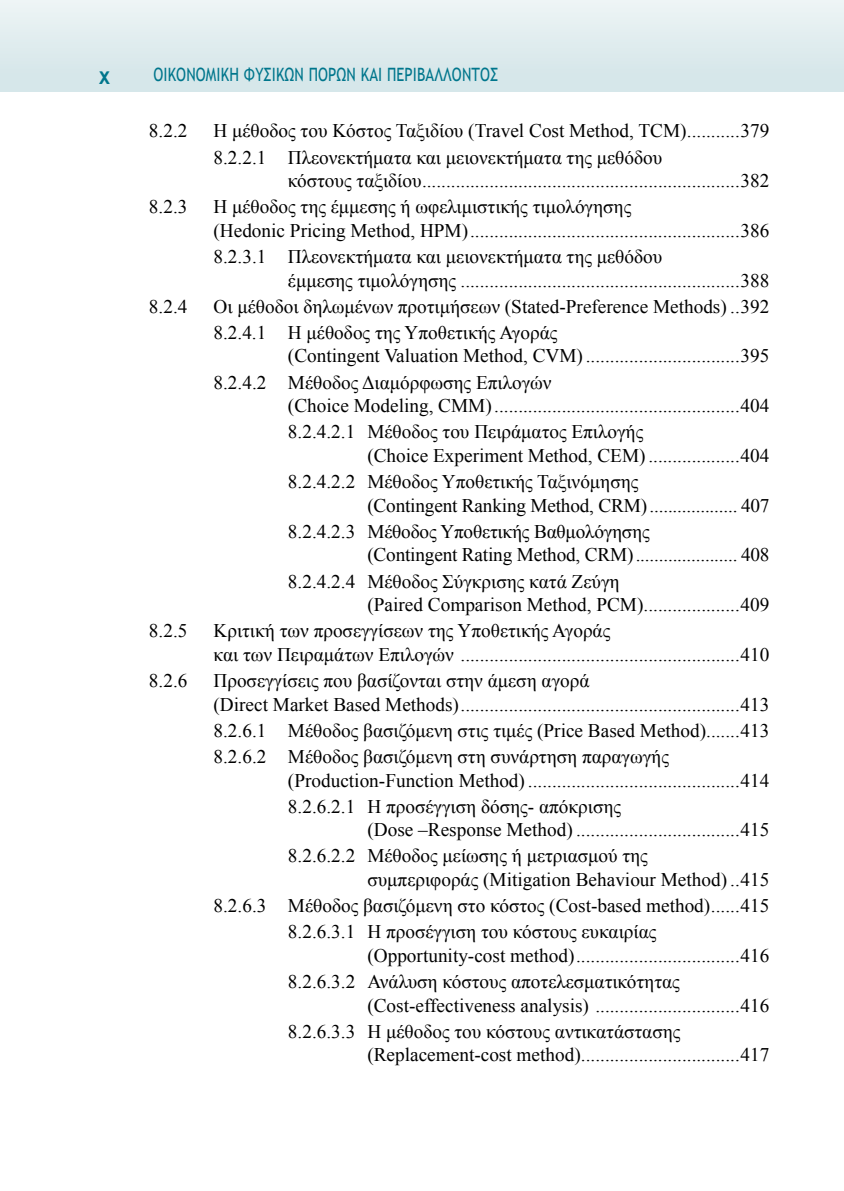
<style>
.page{position:relative;width:844px;height:1191px;background:#fff}
.page>*{position:absolute;margin:0;border:0;box-sizing:border-box;transform-origin:0 0}
.t1{font:700 24.5px "Trebuchet MS";color:#00768c;scale:.8 1}
.t2{font:19.25px/26.1px "Times New Roman";color:#000}
.t3{font:18.38px "Trebuchet MS";letter-spacing:.01em;color:#00768c;scale:.8 1}
</style>
<div class="page">
<div style="left:0;top:0;width:843px;height:91px;background:linear-gradient(to right,#e0ecee,#e0ecee)"></div>
<p class="t1" style="left:99px;top:60px;width:15px">x</p>
<p class="t3" style="left:153px;top:64px;width:432px">ΟΙΚΟΝΟΜΙΚΗ ΦΥΣΙΚΩΝ ΠΟΡΩΝ ΚΑΙ ΠΕΡΙΒΑΛΛΟΝΤΟΣ</p>
<p class="t2" style="left:149px;top:118px;width:40px">8.2.2</p>
<p class="t2" style="left:213px;top:118px;width:557px">Η μέθοδος του Κόστος Ταξιδίου (Travel Cost Method, TCM)...........379<br>8.2.2.1 Πλεονεκτήματα και μειονεκτήματα της μεθόδου</p>
<p class="t2" style="left:288px;top:167px;width:483px">κόστους ταξιδίου..................................................................382</p>
<p class="t2" style="left:149px;top:193px;width:40px">8.2.3</p>
<p class="t2" style="left:213px;top:195px;width:557px;line-height:23.6px">H μέθοδος της έμμεσης ή ωφελιμιστικής τιμολόγησης<br>(Hedonic Pricing Method, HPM)........................................................386</p>
<p class="t2" style="left:288px;top:244px;width:483px;line-height:23.6px;text-indent:-74px">8.2.3.1 Πλεονεκτήματα και μειονεκτήματα της μεθόδου<br>έμμεσης τιμολόγησης ..........................................................388</p>
<p class="t2" style="left:149px;top:293px;width:40px">8.2.4</p>
<p class="t2" style="left:213px;top:293px;width:557px">Οι μέθοδοι δηλωμένων προτιμήσεων (Stated-Preference Methods) ..392<br>8.2.4.1 Η μέθοδος της Υποθετικής Αγοράς</p>
<p class="t2" style="left:213px;top:343px;width:557px;text-indent:74px">(Contingent Valuation Method, CVM)................................395<br>8.2.4.2 Μέθοδος Διαμόρφωσης Επιλογών</p>
<p class="t2" style="left:288px;top:392px;width:483px">(Choice Modeling, CMM)...................................................404<br>8.2.4.2.1 Μέθοδος του Πειράματος Επιλογής</p>
<p class="t2" style="left:288px;top:442px;width:483px;text-indent:79px">(Choice Experiment Method, CEM)...................404<br>8.2.4.2.2 Μέθοδος Υποθετικής Ταξινόμησης</p>
<p class="t2" style="left:288px;top:492px;width:483px;text-indent:79px">(Contingent Ranking Method, CRM)................... 407<br>8.2.4.2.3 Mέθοδος Υποθετικής Βαθμολόγησης</p>
<p class="t2" style="left:288px;top:541px;width:483px;text-indent:79px">(Contingent Rating Method, CRM)...................... 408<br>8.2.4.2.4 Μέθοδος Σύγκρισης κατά Ζεύγη</p>
<p class="t2" style="left:367px;top:591px;width:403px">(Paired Comparison Method, PCM)....................409</p>
<p class="t2" style="left:149px;top:617px;width:40px">8.2.5</p>
<p class="t2" style="left:213px;top:619px;width:557px;line-height:23.6px">Κριτική των προσεγγίσεων της Υποθετικής Αγοράς<br>και των Πειραμάτων Επιλογών ..........................................................410</p>
<p class="t2" style="left:149px;top:667px;width:40px">8.2.6</p>
<p class="t2" style="left:213px;top:668px;width:557px;line-height:23.6px">Προσεγγίσεις που βασίζονται στην άμεση αγορά<br>(Direct Market Based Methods)..........................................................413</p>
<p class="t2" style="left:213px;top:717px;width:557px">8.2.6.1 Μέθοδος βασιζόμενη στις τιμές (Price Based Method).......413<br>8.2.6.2 Μέθοδος βασιζόμενη στη συνάρτηση παραγωγής</p>
<p class="t2" style="left:288px;top:766px;width:483px">(Production-Function Method)............................................414<br>8.2.6.2.1 H προσέγγιση δόσης- απόκρισης</p>
<p class="t2" style="left:288px;top:816px;width:483px;text-indent:79px">(Dose –Response Method) ..................................415<br>8.2.6.2.2 Mέθοδος μείωσης ή μετριασμού της</p>
<p class="t2" style="left:367px;top:866px;width:403px">συμπεριφοράς (Mitigation Behaviour Method) ..415</p>
<p class="t2" style="left:213px;top:892px;width:557px">8.2.6.3 Μέθοδος βασιζόμενη στο κόστος (Cost-based method)......415</p>
<p class="t2" style="left:288px;top:918px;width:370px">8.2.6.3.1 Η προσέγγιση του κόστους ευκαιρίας</p>
<p class="t2" style="left:288px;top:942px;width:483px;text-indent:79px">(Opportunity-cost method)..................................416<br>8.2.6.3.2 Ανάλυση κόστους αποτελεσματικότητας</p>
<p class="t2" style="left:288px;top:991px;width:483px;text-indent:79px">(Cost-effectiveness analysis) ..............................416<br>8.2.6.3.3 Η μέθοδος του κόστους αντικατάστασης</p>
<p class="t2" style="left:367px;top:1041px;width:403px">(Replacement-cost method).................................417</p>
</div>
